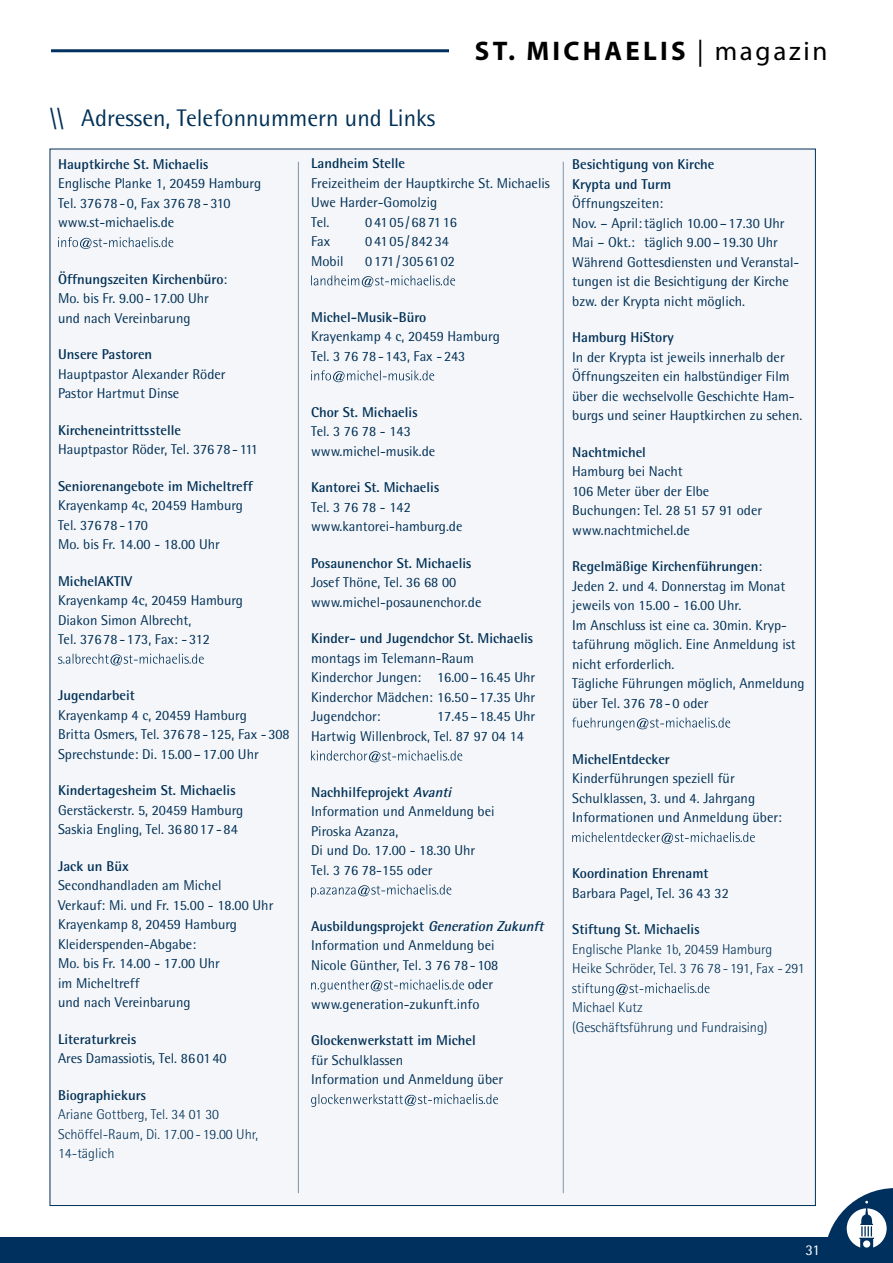
<style>
.page{position:relative;width:893px;height:1263px;background:#fff}
.page>*{position:absolute;margin:0;border:0;box-sizing:border-box;transform-origin:0 0}
.t1{font:700 27px "Myriad Pro";letter-spacing:.12em;color:#000}
.t2{font:24px "Rotis Semi Sans";color:#003056}
.t3{font:15px "Rotis Semi Sans";color:#fff}
.t4{font:14.25px/19.5px "Rotis Semi Sans";color:#003056}
.t5{font:700 14.25px/19.5px "Rotis Semi Sans";color:#003056}
.t6{font:300 14.25px/19.5px "Rotis Semi Sans";color:#003056}
.s1{font-weight:400}
.s2{font-weight:700}
.s3{font-weight:700;font-style:italic}
.s4{font-style:italic}
</style>
<div class="page">
<div style="left:0;top:1237px;width:893px;height:26px;background:#00305d"></div>
<hr style="left:51px;top:49px;width:398px;height:3px;background:#00305d">
<svg style="left:828px;top:1188px;width:65px;height:60px"></svg>
<div style="left:863px;top:1240px;width:7px;height:7px;background:#fff;border-radius:50%"></div>
<div style="left:50px;top:149px;width:766px;height:1057px;background:#f5f6f9;border:1px solid #003056"></div>
<svg style="left:58px;top:237px;width:115px;height:12px"></svg>
<svg style="left:58px;top:654px;width:146px;height:11px"></svg>
<svg style="left:311px;top:275px;width:144px;height:12px"></svg>
<svg style="left:311px;top:370px;width:123px;height:12px"></svg>
<svg style="left:311px;top:750px;width:151px;height:12px"></svg>
<svg style="left:311px;top:884px;width:140px;height:13px"></svg>
<svg style="left:311px;top:979px;width:153px;height:13px"></svg>
<svg style="left:311px;top:1094px;width:187px;height:13px"></svg>
<svg style="left:572px;top:717px;width:158px;height:13px"></svg>
<svg style="left:572px;top:832px;width:183px;height:12px"></svg>
<svg style="left:572px;top:983px;width:137px;height:13px"></svg>
<hr style="left:563px;top:162px;width:1px;height:1031px;background:#003056">
<hr style="left:298px;top:162px;width:1px;height:1031px;background:#003056">
<h1 class="t1" style="left:475px;top:33px;width:354px">ST. MICHAELIS <span class="s1">| magazin</span></h1>
<h2 class="t2" style="left:50px;top:103px;width:387px">\\ Adressen, Telefonnummern und Links</h2>
<p class="t5" style="left:58px;top:154px;width:152px">Hauptkirche St. Michaelis</p>
<p class="t4" style="left:58px;top:174px;width:205px">Englische Planke 1, 20459 Hamburg<br>Tel. 37678-0, Fax 37678-310 www.st-michaelis.de</p>
<p class="t5" style="left:311px;top:153px;width:96px">Landheim Stelle</p>
<p class="t4" style="left:311px;top:173px;width:240px">Freizeitheim der Hauptkirche St. Michaelis<br>Uwe Harder-Gomolzig<br>Tel.</p>
<p class="t4" style="left:365px;top:212px;width:93px">04105/687116</p>
<p class="t4" style="left:58px;top:269px;width:171px"><span class="s2">Öffnungszeiten Kirchenbüro</span>:<br>Mo. bis Fr. 9.00-17.00 Uhr und nach Vereinbarung</p>
<p class="t5" style="left:58px;top:344px;width:96px">Unsere Pastoren</p>
<p class="t4" style="left:58px;top:364px;width:169px">Hauptpastor Alexander Röder<br>Pastor Hartmut Dinse</p>
<p class="t5" style="left:58px;top:420px;width:124px">Kircheneintrittsstelle</p>
<p class="t4" style="left:58px;top:439px;width:201px">Hauptpastor Röder, Tel. 37678-111</p>
<p class="t5" style="left:58px;top:476px;width:196px">Seniorenangebote im Micheltreff</p>
<p class="t4" style="left:58px;top:495px;width:187px">Krayenkamp 4c, 20459 H amburg<br>Tel. 37678-170<br>Mo. bis Fr. 14.00 - 18.00 Uhr</p>
<p class="t5" style="left:58px;top:571px;width:75px">MichelAKTIV</p>
<p class="t4" style="left:58px;top:590px;width:187px">Krayenkamp 4c, 20459 H amburg<br>Diakon Simon Albrecht,<br>Tel. 37678-173, Fax: -312</p>
<p class="t5" style="left:58px;top:685px;width:78px">Jugendarbeit</p>
<p class="t4" style="left:58px;top:705px;width:233px">Krayenkamp 4 c, 20459 H amburg<br>Britta Osmers, Tel. 37678-125, Fax -308<br>Sprechstunde: Di. 15.00–17.00 Uhr</p>
<p class="t5" style="left:58px;top:780px;width:179px">Kindertagesheim St. Michaelis</p>
<p class="t4" style="left:58px;top:800px;width:187px">Gerstäckerstr. 5, 20459 H amburg<br>Saskia Engling, Tel. 368017-84</p>
<p class="t5" style="left:58px;top:856px;width:72px">Jack un Büx</p>
<p class="t4" style="left:58px;top:875px;width:217px">Secondhandladen am Michel<br>Verkauf: Mi. und Fr. 15.00 - 18.00 Uhr<br>Krayenkamp 8, 20459 Hamburg<br>Kleiderspenden-Abgabe:<br>Mo. bis Fr. 14.00 - 17.00 Uhr<br>im Micheltreff<br>und nach Vereinbarung</p>
<p class="t5" style="left:58px;top:1029px;width:80px">Literaturkreis</p>
<p class="t4" style="left:58px;top:1048px;width:170px">Ares Damassiotis, Tel. 860140</p>
<p class="t5" style="left:58px;top:1085px;width:90px">Biographiekurs</p>
<p class="t6" style="left:58px;top:1104px;width:202px">Ariane Gottberg, Tel. 34 01 30<br>Schöffel-Raum, Di. 17.00 - 19.00 Uhr,<br>14-täglich</p>
<p class="t4" style="left:311px;top:231px;width:21px">Fax</p>
<p class="t4" style="left:365px;top:231px;width:86px">04105/84234</p>
<p class="t4" style="left:311px;top:251px;width:34px">Mobil</p>
<p class="t4" style="left:365px;top:251px;width:91px">0171/3056102</p>
<p class="t5" style="left:311px;top:307px;width:117px">Michel-Musik-Büro</p>
<p class="t4" style="left:311px;top:327px;width:190px">Krayenkamp 4 c, 20459 H amburg<br>Tel. 3 76 78-143, Fax -243</p>
<p class="t5" style="left:311px;top:402px;width:108px">Chor St. Michaelis</p>
<p class="t4" style="left:311px;top:422px;width:126px">Tel. 3 76 78 - 143 www.michel-musik.de</p>
<p class="t5" style="left:311px;top:477px;width:130px">Kantorei St. Michaelis</p>
<p class="t4" style="left:311px;top:497px;width:153px">Tel. 3 76 78 - 142 www.kantorei-hamburg.de</p>
<p class="t5" style="left:311px;top:553px;width:162px">Posaunenchor St. Michaelis</p>
<p class="t4" style="left:311px;top:573px;width:172px">Josef Thöne, Tel. 36 68 00 www.michel-posaunenchor.de</p>
<p class="t5" style="left:311px;top:628px;width:224px">Kinder- und Jugendchor St. Michaelis</p>
<p class="t4" style="left:311px;top:648px;width:226px">montags im Telemann-Raum<br>Kinderchor Jungen: 16.00–16.45 Uhr<br>Kinderchor Mädchen: 16.50–17.35 Uhr<br>Jugendchor:</p>
<p class="t4" style="left:311px;top:707px;width:226px;text-indent:126px">17.45–18.45 Uhr<br>Hartwig Willenbrock, Tel. 87 97 04 14</p>
<p class="t4" style="left:311px;top:782px;width:185px"><span class="s2">Nachhilfeprojekt</span> <span class="s3">Avanti<br></span>Information und Anmeldung bei<br>Piroska Azanza,<br>Di und Do. 17.00 - 18.30 Uhr<br>Tel. 3 76 78-155 oder</p>
<p class="t5" style="left:311px;top:916px;width:238px">Ausbildungsprojekt <span class="s4">Generation Zukunft</span></p>
<p class="t4" style="left:311px;top:936px;width:185px">Information und Anmeldung bei</p>
<p class="t4" style="left:311px;top:955px;width:189px">N icole Günther, Tel. 3 76 78-108</p>
<p class="t4" style="left:468px;top:975px;width:27px">oder</p>
<p class="t4" style="left:311px;top:994px;width:170px">www.generation-zukunft.info</p>
<p class="t5" style="left:311px;top:1031px;width:166px">Glockenwerkstatt im Michel</p>
<p class="t4" style="left:311px;top:1050px;width:194px">für Schulklassen<br>Information und Anmeldung über</p>
<p class="t5" style="left:572px;top:155px;width:144px">Besichtigung von Kirche<br>Krypta und Turm</p>
<p class="t4" style="left:572px;top:194px;width:229px">Öffnungszeiten:<br>Nov. – April: täglich 10.00–17.30 Uhr Mai – Okt.: täglich 9.00–19.30 Uhr Während Gottesdiensten und Veranstal&shy;tungen ist die Besichtigung der Kirche bzw. der Krypta nicht möglich.</p>
<p class="t5" style="left:572px;top:327px;width:103px">Hamburg HiStory</p>
<p class="t4" style="left:572px;top:347px;width:232px">In der Krypta ist jeweils innerhalb der Öffnungszeiten ein halbstündiger Film über die wechselvolle Geschichte Ham&shy;burgs und seiner Hauptkirchen zu sehen.</p>
<p class="t5" style="left:572px;top:442px;width:75px">Nachtmichel</p>
<p class="t4" style="left:572px;top:462px;width:191px">Hamburg bei Nacht<br>106 Meter über der Elbe<br>Buchungen: Tel. 28 51 57 91 oder www.nachtmichel.de</p>
<p class="t4" style="left:572px;top:557px;width:234px"><span class="s2">Regelmäßige Kirchenführungen</span>:<br>Jeden 2. und 4. Donnerstag im Monat jeweils von 15.00 - 16.00 Uhr.<br>Im Anschluss ist eine ca. 30min. Kryp&shy;taführung möglich. Eine Anmeldung ist nicht erforderlich.<br>Tägliche Führungen möglich, Anmeldung über Tel. 376 78-0 oder</p>
<p class="t5" style="left:572px;top:749px;width:99px">MichelEntdecker</p>
<p class="t4" style="left:572px;top:769px;width:211px">Kinderführungen speziell für<br>Schulklassen, 3. und 4. Jahrgang<br>Informationen und Anmeldung über:</p>
<p class="t5" style="left:572px;top:864px;width:138px">Koordination Ehrenamt</p>
<p class="t4" style="left:572px;top:883px;width:158px">Barbara Pagel, Tel. 36 43 32</p>
<p class="t5" style="left:572px;top:920px;width:129px">Stiftung St. Michaelis</p>
<p class="t6" style="left:572px;top:939px;width:234px">Englische Planke 1b, 20459 Hamburg<br>Heike Schröder, Tel. 3 76 78 - 191, Fax - 291</p>
<p class="t6" style="left:572px;top:998px;width:197px">Michael Kutz<br>(Geschäftsführung und Fundraising)</p>
<p class="t3" style="left:805px;top:1241px;width:16px">31</p>
</div>
